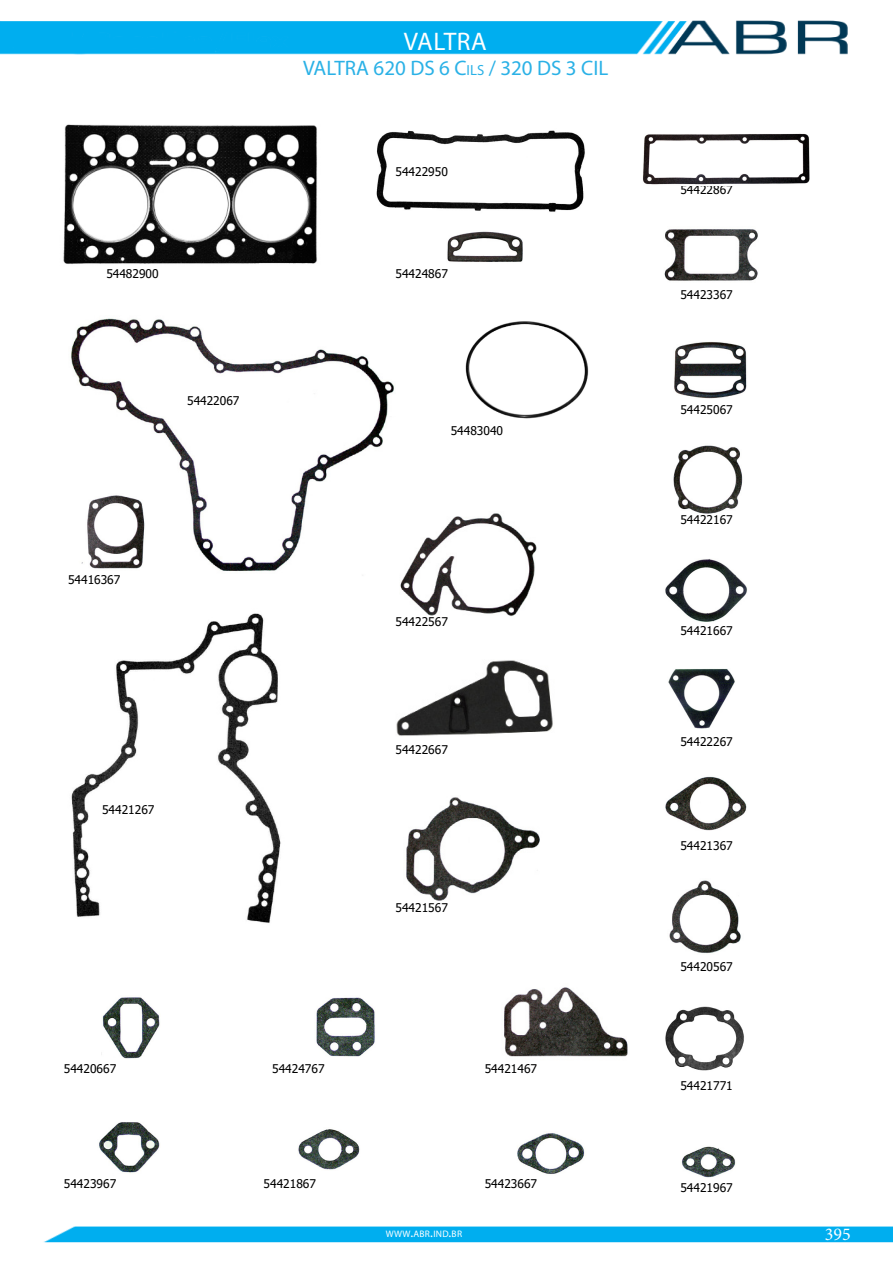
<style>
.page{position:relative;width:893px;height:1263px;background:#fff}
.page>*{position:absolute;margin:0;border:0;box-sizing:border-box;transform-origin:0 0}
.t1{font:25.5px "Myriad Pro";letter-spacing:.02em;color:#fff}
.t2{font:21px "Myriad Pro";color:#2ab1e6}
.t3{font:18px "Minion Pro";color:#fff}
.ABR{font:12px "Tahoma";color:#000}
.t4{font:9.45px "Myriad Pro";letter-spacing:.03em;color:#fff}
.s1{font-size:14.7px}
.s2{font-size:13.5px}
</style>
<div class="page">
<img style="left:0;top:20px;width:848px;height:35px">
<img style="left:71px;top:318px;width:323px;height:254px">
<img style="left:673px;top:445px;width:70px;height:69px">
<img style="left:400px;top:513px;width:137px;height:104px">
<img style="left:71px;top:613px;width:210px;height:310px">
<img style="left:447px;top:231px;width:76px;height:31px">
<img style="left:63px;top:124px;width:254px;height:140px">
<img style="left:376px;top:130px;width:209px;height:82px">
<img style="left:643px;top:133px;width:167px;height:52px">
<img style="left:664px;top:229px;width:94px;height:52px">
<img style="left:674px;top:342px;width:73px;height:56px">
<img style="left:465px;top:321px;width:124px;height:98px">
<img style="left:85px;top:494px;width:60px;height:76px">
<img style="left:396px;top:660px;width:157px;height:76px">
<img style="left:504px;top:987px;width:124px;height:70px">
<img style="left:406px;top:797px;width:134px;height:104px">
<img style="left:665px;top:1006px;width:79px;height:65px">
<img style="left:665px;top:776px;width:82px;height:55px">
<img style="left:668px;top:669px;width:67px;height:59px">
<img style="left:669px;top:880px;width:72px;height:74px">
<img style="left:665px;top:559px;width:82px;height:63px">
<img style="left:316px;top:997px;width:59px;height:60px">
<img style="left:102px;top:997px;width:58px;height:62px">
<img style="left:99px;top:1122px;width:61px;height:51px">
<img style="left:298px;top:1129px;width:62px;height:41px">
<img style="left:517px;top:1133px;width:69px;height:41px">
<img style="left:681px;top:1146px;width:55px;height:32px">
<img style="left:43px;top:1226px;width:850px;height:17px">
<h1 class="t1" style="left:404px;top:26px;width:84px">VALTRA</h1>
<p class="t2" style="left:303px;top:55px;width:307px">VALTRA 620 DS 6 C<span class="s1">ILS</span> / 320 DS 3 CIL</p>
<p class="ABR" style="left:395px;top:163px;width:54px">54422950</p>
<p class="ABR" style="left:106px;top:265px;width:54px">54482900</p>
<p class="ABR" style="left:395px;top:265px;width:54px">54424867</p>
<p class="ABR" style="left:68px;top:571px;width:54px">54416367</p>
<p class="ABR" style="left:187px;top:393px;width:54px">54422067</p>
<p class="ABR" style="left:102px;top:801px;width:54px">54421267</p>
<p class="ABR" style="left:64px;top:1060px;width:54px">54420667</p>
<p class="ABR" style="left:272px;top:1060px;width:54px">54424767</p>
<p class="ABR" style="left:451px;top:423px;width:54px">54483040</p>
<p class="ABR" style="left:395px;top:614px;width:54px">54422567</p>
<p class="ABR" style="left:395px;top:742px;width:54px">54422667</p>
<p class="ABR" style="left:395px;top:899px;width:54px">54421567</p>
<p class="ABR" style="left:485px;top:1060px;width:54px">54421467</p>
<p class="ABR" style="left:680px;top:182px;width:54px">54422867</p>
<p class="ABR" style="left:680px;top:287px;width:54px">54423367</p>
<p class="ABR" style="left:680px;top:401px;width:54px">54425067</p>
<p class="ABR" style="left:680px;top:512px;width:54px">54422167</p>
<p class="ABR" style="left:680px;top:623px;width:54px">54421667</p>
<p class="ABR" style="left:680px;top:733px;width:54px">54422267</p>
<p class="ABR" style="left:680px;top:838px;width:54px">54421367</p>
<p class="ABR" style="left:680px;top:958px;width:54px">54420567</p>
<p class="ABR" style="left:680px;top:1077px;width:54px">54421771</p>
<p class="ABR" style="left:64px;top:1175px;width:54px">54423967</p>
<p class="ABR" style="left:680px;top:1179px;width:54px">54421967</p>
<p class="ABR" style="left:264px;top:1175px;width:54px">54421867</p>
<p class="ABR" style="left:485px;top:1175px;width:54px">54423667</p>
<p class="t4" style="left:386px;top:1228px;width:78px">WWW<span class="s2">.</span>ABR<span class="s2">.</span>IND<span class="s2">.</span>BR</p>
<h3 class="t3" style="left:825px;top:1222px;width:27px">395</h3>
</div>
